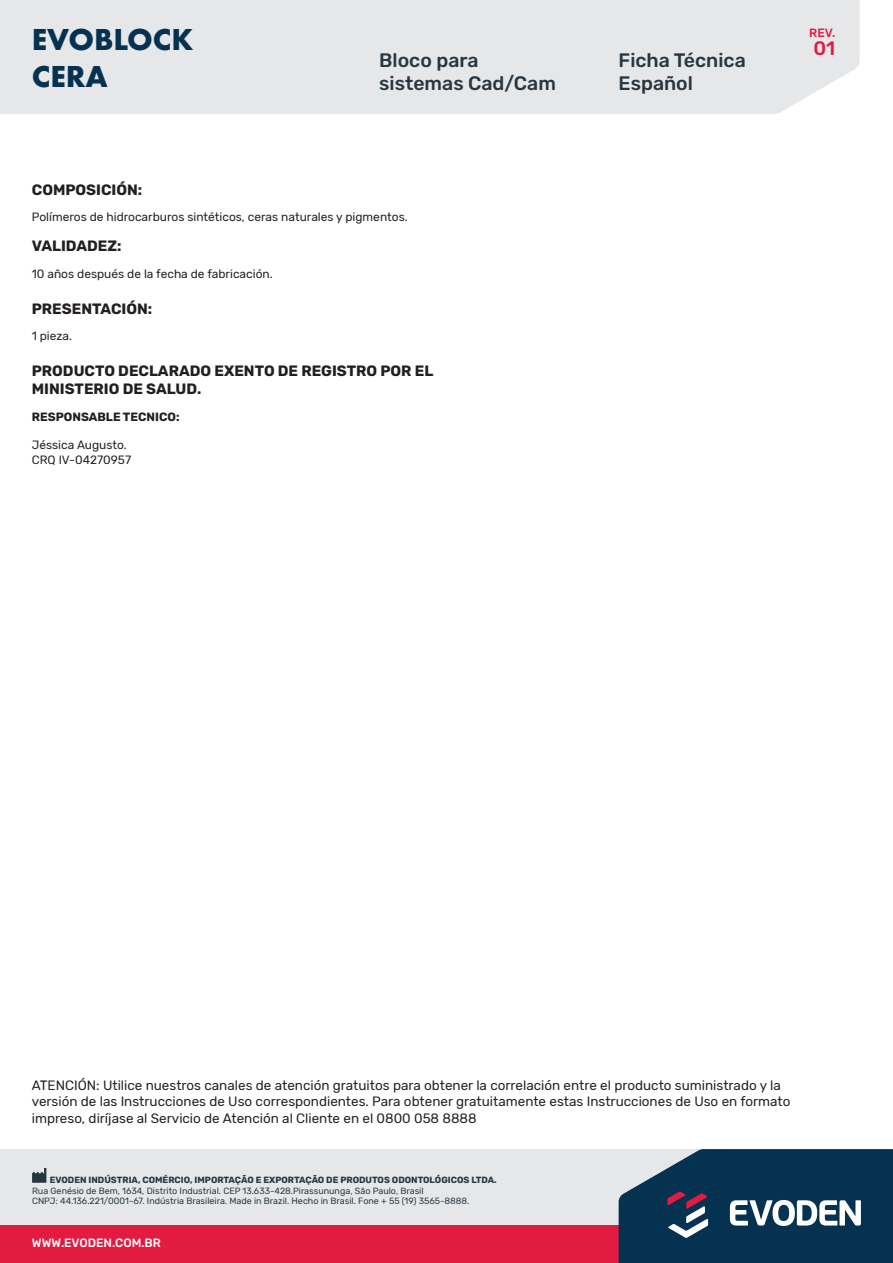
<style>
.page{position:relative;width:893px;height:1263px;background:#fff}
.page>*{position:absolute;margin:0;border:0;box-sizing:border-box;transform-origin:0 0}
.t1{font:700 31.5px/37.8px "Futura PT";color:#063251}
.t2{font:500 19.5px/23.4px "Rubik";color:#27373f}
.t3{font:500 19.5px "Rubik";color:#e11c40}
.t4{font:700 15px/18px "Rubik";color:#231f20}
.t5{font:13.5px/16.2px "Rubik";color:#231f20}
.t6{font:12px/14.4px "Rubik";color:#231f20}
.t7{font:700 12px "Rubik";color:#231f20}
.t8{font:500 12px "Rubik";color:#fff}
.t9{font:500 12px "Rubik";color:#e11c40}
.t10{font:9px/10.8px "Rubik";color:#27373f}
.t11{font:700 9px "Rubik";color:#27373f}
</style>
<div class="page">
<div style="left:0;top:1149px;width:730px;height:114px;background:#e6e7e9"></div>
<div style="left:0;top:1226px;width:730px;height:37px;background:#e11c40"></div>
<div style="left:0;top:0;width:860px;height:114px;background:#e6e7e9"></div>
<svg style="left:619px;top:1149px;width:274px;height:114px;background:#274c67"></svg>
<svg style="left:32px;top:1168px;width:14px;height:15px"></svg>
<h1 class="t1" style="left:32px;top:19px;width:163px">EVOBLOCK<br>CERA</h1>
<h2 class="t2" style="left:379px;top:49px;width:178px">Bloco para sistemas Cad/Cam</h2>
<h2 class="t2" style="left:619px;top:49px;width:129px">Ficha Técnica<br>Español</h2>
<p class="t4" style="left:32px;top:181px;width:112px">COMPOSICIÓN:</p>
<p class="t6" style="left:32px;top:210px;width:377px">Polímeros de hidrocarburos sintéticos, ceras naturales y pigmentos.</p>
<p class="t4" style="left:32px;top:238px;width:91px">VALIDADEZ:</p>
<p class="t6" style="left:32px;top:267px;width:243px">10 años después de la fecha de fabricación.</p>
<p class="t4" style="left:32px;top:300px;width:122px">PRESENTACIÓN:</p>
<p class="t6" style="left:32px;top:329px;width:42px">1 pieza.</p>
<p class="t4" style="left:32px;top:362px;width:403px">PRODUCTO DECLARADO EXENTO DE REGISTRO POR EL<br>MINISTERIO DE SALUD.</p>
<p class="t7" style="left:32px;top:409px;width:149px">RESPONSABLE TECNICO:</p>
<p class="t6" style="left:32px;top:438px;width:101px">Jéssica Augusto.<br>CRQ IV-04270957</p>
<p class="t9" style="left:809px;top:26px;width:28px">REV.</p>
<h2 class="t3" style="left:813px;top:37px;width:23px">01</h2>
<p class="t5" style="left:32px;top:1078px;width:760px">ATENCIÓN: Utilice nuestros canales de atención gratuitos para obtener la correlación entre el producto suministrado y la versión de las Instrucciones de Uso correspondientes. Para obtener gratuitamente estas Instrucciones de Uso en formato impreso, diríjase al Servicio de Atención al Cliente en el 0800 058 8888</p>
<p class="t11" style="left:50px;top:1174px;width:448px">EVODEN INDÚSTRIA, COMÉRCIO, IMPORTAÇÃO E EXPORTAÇÃO DE PRODUTOS ODONTOLÓGICOS LTDA.</p>
<p class="t10" style="left:32px;top:1185px;width:439px">Rua Genésio de Bem, 1634, Distrito Industrial. CEP 13.633-428.Pirassununga, São Paulo, Brasil<br>CNPJ: 44.136.221/0001-67. Indústria Brasileira. Made in Brazil. Hecho in Brasil. Fone + 55 (19) 3565-8888.</p>
<p class="t8" style="left:32px;top:1236px;width:130px">WWW.EVODEN.COM.BR</p>
</div>
